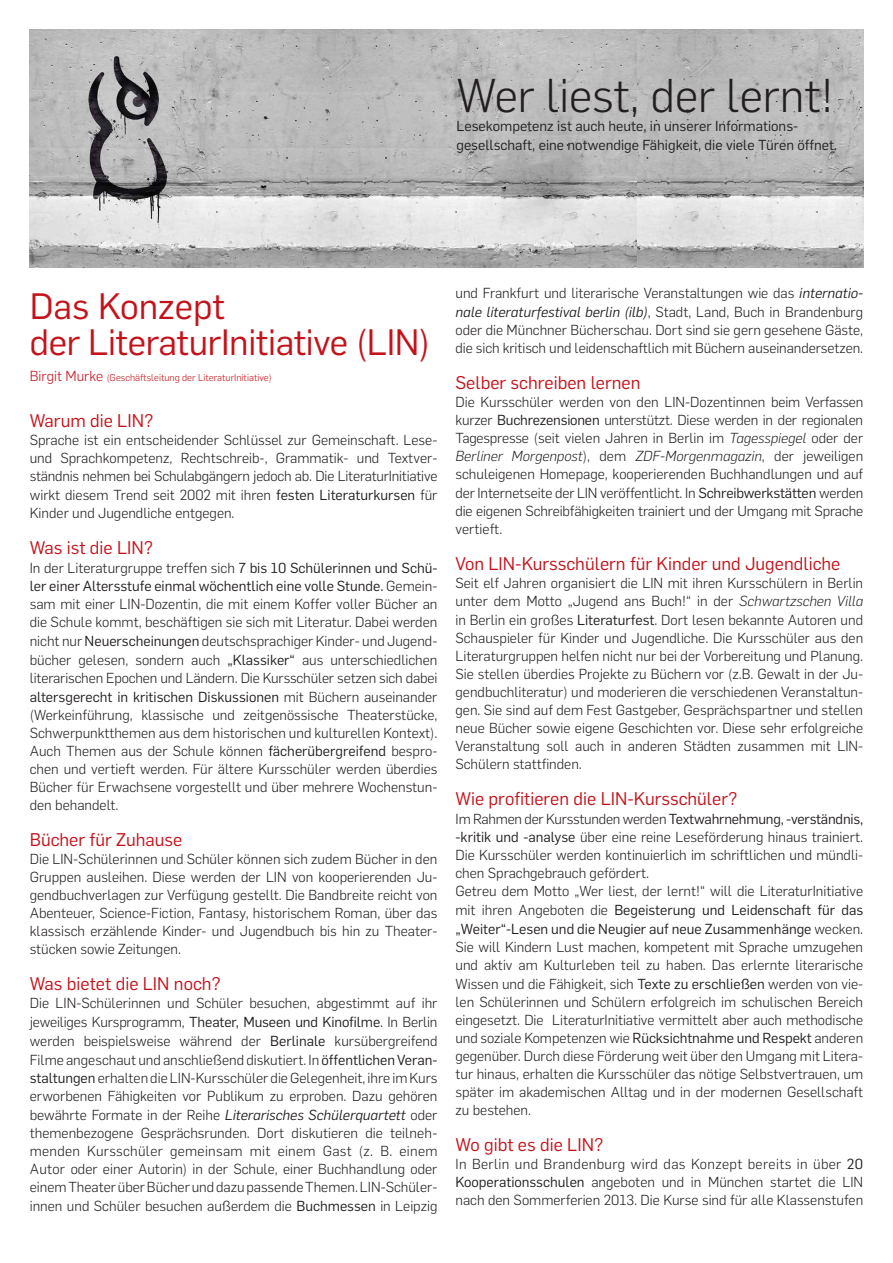
<style>
.page{position:relative;width:893px;height:1263px;background:#fff}
.page>*{position:absolute;margin:0;border:0;box-sizing:border-box;transform-origin:0 0}
.t1{font:300 46.5px "Flama";color:#231f20}
.t2{font:36px/36px "Flama";letter-spacing:-.01em;color:#c4121a}
.t3{font:18px "Flama";color:#c4121a}
.t4{font:300 14.25px/18.1px "Flama";color:#231f20;text-align:justify}
.t5{font:14.25px/18.8px "Flama";color:#231f20}
.t6{font:300 9.75px "Flama";color:#c4121a}
.s1{font-size:14.25px}
.s2{font-weight:400}
.s3{font-weight:400;font-style:italic}
.s4{font-style:italic}
</style>
<div class="page">
<img style="left:30px;top:30px;width:608px;height:238px">
<img style="left:638px;top:30px;width:225px;height:238px">
<h1 class="t1" style="left:456px;top:64px;width:379px">Wer liest, der lernt!</h1>
<p class="t5" style="left:456px;top:116px;width:382px">Lesekompetenz ist auch heute, in unserer Informations&shy;gesellschaft, eine notwendige Fähigkeit, die viele Türen öffnet.</p>
<h2 class="t2" style="left:30px;top:286px;width:402px">Das Konzept<br>der LiteraturInitiative (LIN)</h2>
<p class="t6" style="left:30px;top:371px;width:243px"><span class="s1">Birgit Murke</span> (Geschäftsleitung der LiteraturInitiative)</p>
<p class="t3" style="left:30px;top:408px;width:125px">Warum die LIN?</p>
<p class="t4" style="left:30px;top:430px;width:409px">Sprache ist ein entscheidender Schlüssel zur Gemeinschaft. Lese&shy;und Sprachkompetenz, Rechtschreib-, Grammatik- und Textver&shy;ständnis nehmen bei Schulabgängern jedoch ab. Die LiteraturInitiative wirkt diesem Trend seit 2002 mit ihren <span class="s2">festen Literaturkursen</span> für Kinder und Jugendliche entgegen.</p>
<p class="t3" style="left:30px;top:535px;width:125px">Was ist die LIN?</p>
<p class="t4" style="left:30px;top:558px;width:409px">In der Literaturgruppe treffen sich <span class="s2">7 bis 10 Schülerinnen und Schü&shy;ler einer Altersstufe einmal wöchentlich eine volle Stunde.</span> Gemein&shy;sam mit einer LIN-Dozentin, die mit einem Koffer voller Bücher an die Schule kommt, beschäftigen sie sich mit Literatur. Dabei werden nicht nur <span class="s2">Neuerscheinungen</span> deutschsprachiger Kinder- und Jugend&shy;bücher gelesen, sondern auch <span class="s2">„Klassiker“</span> aus unterschiedlichen literarischen Epochen und Ländern. Die Kursschüler setzen sich dabei <span class="s2">altersgerecht in kritischen Diskussionen</span> mit Büchern auseinander (Werkeinführung, klassische und zeitgenössische Theaterstücke, Schwerpunktthemen aus dem historischen und kulturellen Kontext).<br>Auch Themen aus der Schule können <span class="s2">fächerübergreifend</span> bespro&shy;chen und vertieft werden. Für ältere Kursschüler werden überdies Bücher für Erwachsene vorgestellt und über mehrere Wochenstun&shy;den behandelt.</p>
<p class="t3" style="left:30px;top:828px;width:154px">Bücher für Zuhause</p>
<p class="t4" style="left:30px;top:850px;width:409px">Die LIN-Schülerinnen und Schüler können sich zudem Bücher in den Gruppen ausleihen. Diese werden der LIN von kooperierenden Ju&shy;gendbuchverlagen zur Verfügung gestellt. Die Bandbreite reicht von Abenteuer, Science-Fiction, Fantasy, historischem Roman, über das klassisch erzählende Kinder- und Jugendbuch bis hin zu Theater&shy;stücken sowie Zeitungen.</p>
<p class="t3" style="left:30px;top:972px;width:193px">Was bietet die LIN noch?</p>
<p class="t4" style="left:30px;top:993px;width:409px">Die LIN-Schülerinnen und Schüler besuchen, abgestimmt auf ihr jeweiliges Kursprogramm, <span class="s2">Theater, Museen und Kinofilme</span>. In Berlin werden beispielsweise während der <span class="s2">Berlinale</span> kursübergreifend Filme angeschaut und anschließend diskutiert. In <span class="s2">öffentlichen Veran&shy;staltungen</span> erhalten die LIN-Kursschüler die Gelegenheit, ihre im Kurs erworbenen Fähigkeiten vor Publikum zu erproben. Dazu gehören bewährte Formate in der Reihe <span class="s3">Literarisches Schülerquartett</span> oder themenbezogene Gesprächsrunden. Dort diskutieren die teilneh&shy;menden Kursschüler gemeinsam mit einem Gast (z. B. einem Autor oder einer Autorin) in der Schule, einer Buchhandlung oder einem Theater über Bücher und dazu passende Themen. LIN-Schüler&shy;innen und Schüler besuchen außerdem die <span class="s2">Buchmessen</span> in Leipzig</p>
<p class="t4" style="left:455px;top:283px;width:409px">und Frankfurt und literarische Veranstaltungen wie das <span class="s3">internatio&shy;nale literaturfestival berlin (ilb)</span>, Stadt, Land, Buch in Brandenburg oder die Münchner Bücherschau. Dort sind sie gern gesehene Gäste, die sich kritisch und leidenschaftlich mit Büchern auseinandersetzen.</p>
<p class="t3" style="left:455px;top:370px;width:187px">Selber schreiben lernen</p>
<p class="t4" style="left:455px;top:392px;width:409px">Die Kursschüler werden von den LIN-Dozentinnen beim Verfassen kurzer <span class="s2">Buchrezensionen</span> unterstützt. Diese werden in der regionalen Tagespresse (seit vielen Jahren in Berlin im <span class="s4">Tagesspiegel</span> oder der <span class="s4">Berliner Morgenpost</span>), dem <span class="s4">ZDF-Morgenmagazin</span>, der jeweiligen schuleigenen Homepage, kooperierenden Buchhandlungen und auf der Internetseite der LIN veröffentlicht. In <span class="s2">Schreibwerkstätten</span> werden die eigenen Schreibfähigkeiten trainiert und der Umgang mit Sprache vertieft.</p>
<p class="t3" style="left:455px;top:551px;width:386px">Von LIN-Kursschülern für Kinder und Jugendliche</p>
<p class="t4" style="left:455px;top:573px;width:409px">Seit elf Jahren organisiert die LIN mit ihren Kursschülern in Berlin unter dem Motto „Jugend ans Buch!“ in der <span class="s4">Schwartzschen Villa </span>in Berlin ein großes <span class="s2">Literaturfest</span>. Dort lesen bekannte Autoren und Schauspieler für Kinder und Jugendliche. Die Kursschüler aus den Literaturgruppen helfen nicht nur bei der Vorbereitung und Planung.<br>Sie stellen überdies Projekte zu Büchern vor (z.B. Gewalt in der Ju&shy;gendbuchliteratur) und moderieren die verschiedenen Veranstaltun&shy;gen. Sie sind auf dem Fest Gastgeber, Gesprächspartner und stellen neue Bücher sowie eigene Geschichten vor. Diese sehr erfolgreiche Veranstaltung soll auch in anderen Städten zusammen mit LIN-Schülern stattfinden.</p>
<p class="t3" style="left:455px;top:786px;width:284px">Wie profitieren die LIN-Kursschüler?</p>
<p class="t4" style="left:455px;top:809px;width:409px;text-align:left">Im Rahmen der Kursstunden werden <span class="s2">Textwahrnehmung, -verständnis, -kritik und -analyse</span> über eine reine Leseförderung hinaus trainiert.<br>Die Kursschüler werden kontinuierlich im schriftlichen und mündli&shy;chen Sprachgebrauch gefördert.<br>Getreu dem Motto „Wer liest, der lernt!“ will die LiteraturInitiative mit ihren Angeboten die <span class="s2">Begeisterung und Leidenschaft für das „Weiter“-Lesen und die Neugier auf neue Zusammenhänge</span> wecken.<br>Sie will Kindern Lust machen, kompetent mit Sprache umzugehen und aktiv am Kulturleben teil zu haben. Das erlernte literarische Wissen und die Fähigkeit, sich <span class="s2">Texte zu erschließen</span> werden von vie&shy;len Schülerinnen und Schülern erfolgreich im schulischen Bereich eingesetzt. Die LiteraturInitiative vermittelt aber auch methodische und soziale Kompetenzen wie <span class="s2">Rücksichtnahme und Respekt</span> anderen gegenüber. Durch diese Förderung weit über den Umgang mit Litera&shy;tur hinaus, erhalten die Kursschüler das nötige Selbstvertrauen, um später im akademischen Alltag und in der modernen Gesellschaft zu bestehen.</p>
<p class="t3" style="left:455px;top:1132px;width:149px">Wo gibt es die LIN?</p>
<p class="t4" style="left:455px;top:1154px;width:409px">In Berlin und Brandenburg wird das Konzept bereits in über <span class="s2">20<br>Kooperationsschulen</span> angeboten und in München startet die LIN nach den Sommerferien 2013. Die Kurse sind für alle Klassenstufen</p>
</div>
